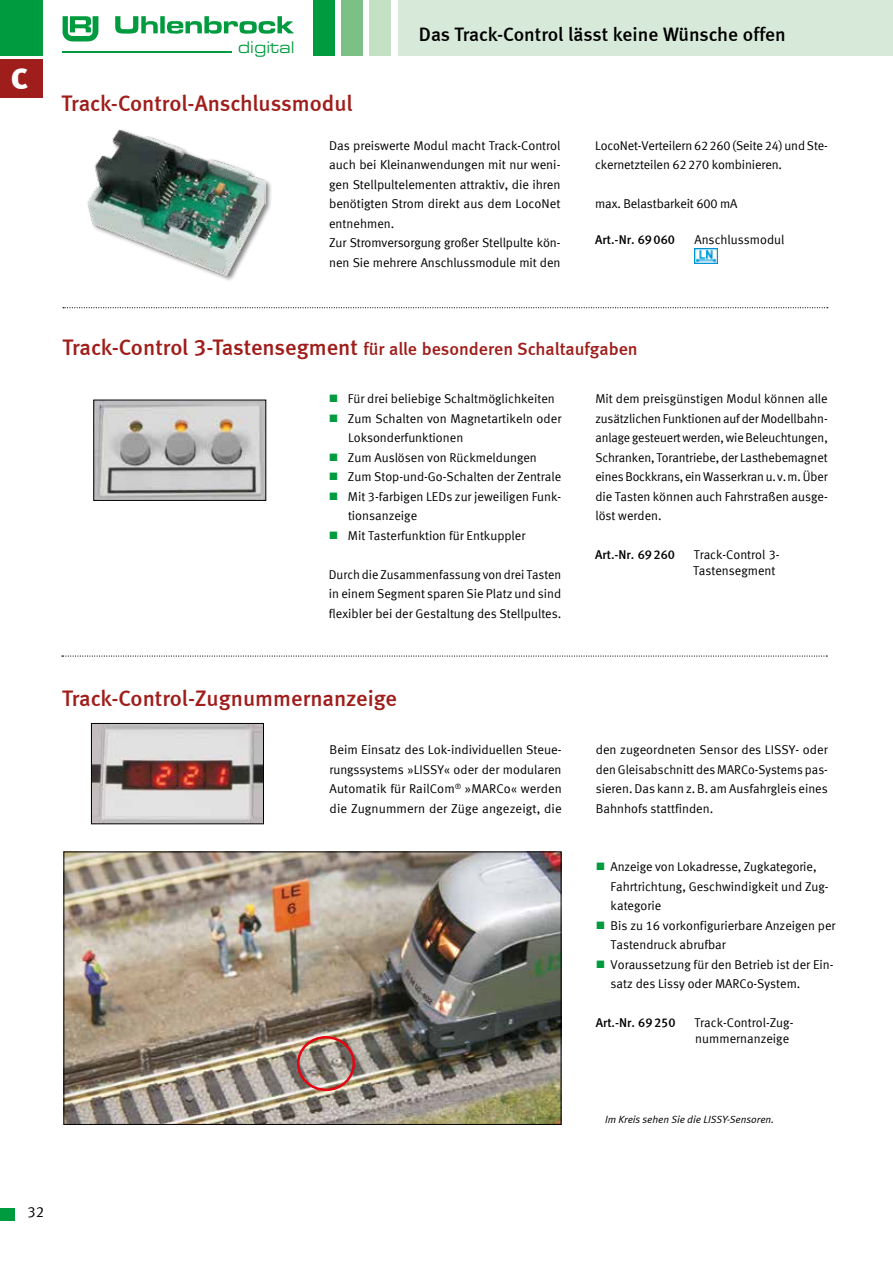
<style>
.page{position:relative;width:893px;height:1263px;background:#fff}
.page>*{position:absolute;margin:0;border:0;box-sizing:border-box;transform-origin:0 0}
.t1{font:900 30px "Meta";color:#fff}
.t2{font:22.5px "Meta Medium LF";letter-spacing:-.005em;color:#9f1d1a}
.t3{font:19.5px "Meta Medium LF";letter-spacing:-.005em;color:#000}
.t4{font:18px "Meta Medium LF";color:#9f1d1a}
.t5{font:17.4px "Eurostile Extended";color:#009b3e;scale:.95 1}
.t6{font:15px "Meta Normal LF";color:#000}
.t7{font:12.75px/19.5px "Meta Normal LF";color:#000}
.t8{font:12.75px "Meta Medium LF";color:#000}
.t9{font:italic 10.5px "Meta Normal LF";letter-spacing:-.005em;color:#000}
.s1{font-size:22.5px}
</style>
<div class="page">
<div style="left:0;top:1208px;width:14px;height:12px;background:#009b3e"></div>
<div style="left:0;top:0;width:43px;height:55px;background:#009b3e"></div>
<hr style="left:63px;top:52px;width:169px;height:1px;background:#009b3e">
<svg style="left:63px;top:16px;width:35px;height:26px"></svg>
<svg style="left:115px;top:16px;width:179px;height:18px"></svg>
<div style="left:398px;top:0;width:495px;height:55px;background:#d7ead9"></div>
<div style="left:314px;top:0;width:21px;height:55px;background:#009b3e"></div>
<div style="left:341px;top:0;width:22px;height:55px;background:#7cc085"></div>
<div style="left:370px;top:0;width:21px;height:55px;background:#c5e1c4"></div>
<img style="left:96px;top:402px;width:168px;height:97px">
<div style="left:94px;top:400px;width:172px;height:101px;border:1px solid #000"></div>
<img style="left:93px;top:725px;width:169px;height:97px">
<div style="left:91px;top:723px;width:173px;height:101px;border:1px solid #000"></div>
<img style="left:66px;top:854px;width:493px;height:268px">
<div style="left:297px;top:1036px;width:58px;height:55px;border:3px solid #e30613;border-radius:50%"></div>
<svg style="left:62px;top:655px;width:765px;height:2px"></svg>
<svg style="left:63px;top:307px;width:765px;height:1px"></svg>
<div style="left:86px;top:128px;width:186px;height:155px;background:#000;opacity:.5"></div>
<img style="left:87px;top:129px;width:179px;height:146px">
<img style="left:694px;top:249px;width:23px;height:14px">
<div style="left:0;top:60px;width:43px;height:38px;background:#9f1d1a"></div>
<h1 class="t1" style="left:11px;top:60px;width:18px">C</h1>
<h3 class="t5" style="left:238px;top:41px;width:61px">digital</h3>
<h2 class="t2" style="left:62px;top:90px;width:293px">Track-Control-Anschlussmodul</h2>
<h3 class="t3" style="left:419px;top:23px;width:368px">Das Track-Control lässt keine Wünsche offen</h3>
<p class="t7" style="left:329px;top:135px;width:233px">Das preiswerte Modul macht Track-Control auch bei Kleinanwendungen mit nur weni&shy;gen Stellpultelementen attraktiv, die ihren benötigten Strom direkt aus dem LocoNet entnehmen.<br>Zur Stromversorgung großer Stellpulte kön&shy;nen Sie mehrere Anschlussmodule mit den</p>
<p class="t7" style="left:595px;top:135px;width:234px">LocoNet-Verteilern 62260 (Seite 24) und Ste&shy;ckernetzteilen 62270 kombinieren.</p>
<p class="t7" style="left:595px;top:194px;width:144px">max. Belastbarkeit 600 mA</p>
<p class="t8" style="left:595px;top:233px;width:81px">Art.-Nr. 69060</p>
<p class="t7" style="left:694px;top:230px;width:92px">Anschlussmodul</p>
<h3 class="t4" style="left:62px;top:338px;width:577px"><span class="s1">Track-Control 3-Tastensegment</span> für alle besonderen Schaltaufgaben</h3>
<p class="t7" style="left:348px;top:389px;width:215px">Für drei beliebige Schaltmöglichkeiten Zum Schalten von Magnetartikeln oder Loksonderfunktionen<br>Zum Auslösen von Rückmeldungen Zum Stop-und-Go-Schalten der Zentrale Mit 3-farbigen LEDs zur jeweiligen Funk&shy;tionsanzeige<br>Mit Tasterfunktion für Entkuppler</p>
<p class="t7" style="left:329px;top:564px;width:234px;text-align:justify">Durch die Zusammenfassung von drei Tasten in einem Segment sparen Sie Platz und sind flexibler bei der Gestaltung des Stellpultes.</p>
<p class="t7" style="left:595px;top:389px;width:234px;text-align:justify">Mit dem preisgünstigen Modul können alle zusätzlichen Funktionen auf der Modellbahn&shy;anlage gesteuert werden, wie Beleuchtungen, Schranken, Torantriebe, der Lasthebemagnet eines Bockkrans, ein Wasserkran u.v.m. Über die Tasten können auch Fahrstraßen ausge&shy;löst werden.</p>
<p class="t8" style="left:595px;top:547px;width:81px">Art.-Nr. 69260</p>
<p class="t7" style="left:693px;top:546px;width:88px;line-height:16.5px">Track-Control 3-<br>Tastensegment</p>
<h2 class="t2" style="left:62px;top:685px;width:337px">Track-Control-Zugnummernanzeige</h2>
<p class="t7" style="left:330px;top:740px;width:234px;text-align:justify">Beim Einsatz des Lok-individuellen Steue&shy;rungssystems »LISSY« oder der modularen Automatik für RailCom<sup>®</sup> »MARCo« werden die Zugnummern der Züge angezeigt, die</p>
<p class="t7" style="left:596px;top:740px;width:234px;text-align:justify">den zugeordneten Sensor des LISSY- oder den Gleisabschnitt des MARCo-Systems pas&shy;sieren. Das kann z.B. am Ausfahrgleis eines Bahnhofs stattfinden.</p>
<p class="t7" style="left:611px;top:857px;width:226px">Anzeige von Lokadresse, Zugkategorie, Fahrtrichtung, Geschwindigkeit und Zug&shy;kategorie<br>Bis zu 16 vorkonfigurierbare Anzeigen per Tastendruck abrufbar<br>Voraussetzung für den Betrieb ist der Ein&shy;satz des Lissy oder MARCo-System.</p>
<p class="t8" style="left:596px;top:1015px;width:81px">Art.-Nr. 69250</p>
<p class="t7" style="left:694px;top:1014px;width:100px;line-height:16.5px">Track-Control-Zug&shy;nummernanzeige</p>
<p class="t9" style="left:605px;top:1114px;width:171px">Im Kreis sehen Sie die LISSY-Sensoren.</p>
<p class="t6" style="left:27px;top:1203px;width:18px">32</p>
</div>
